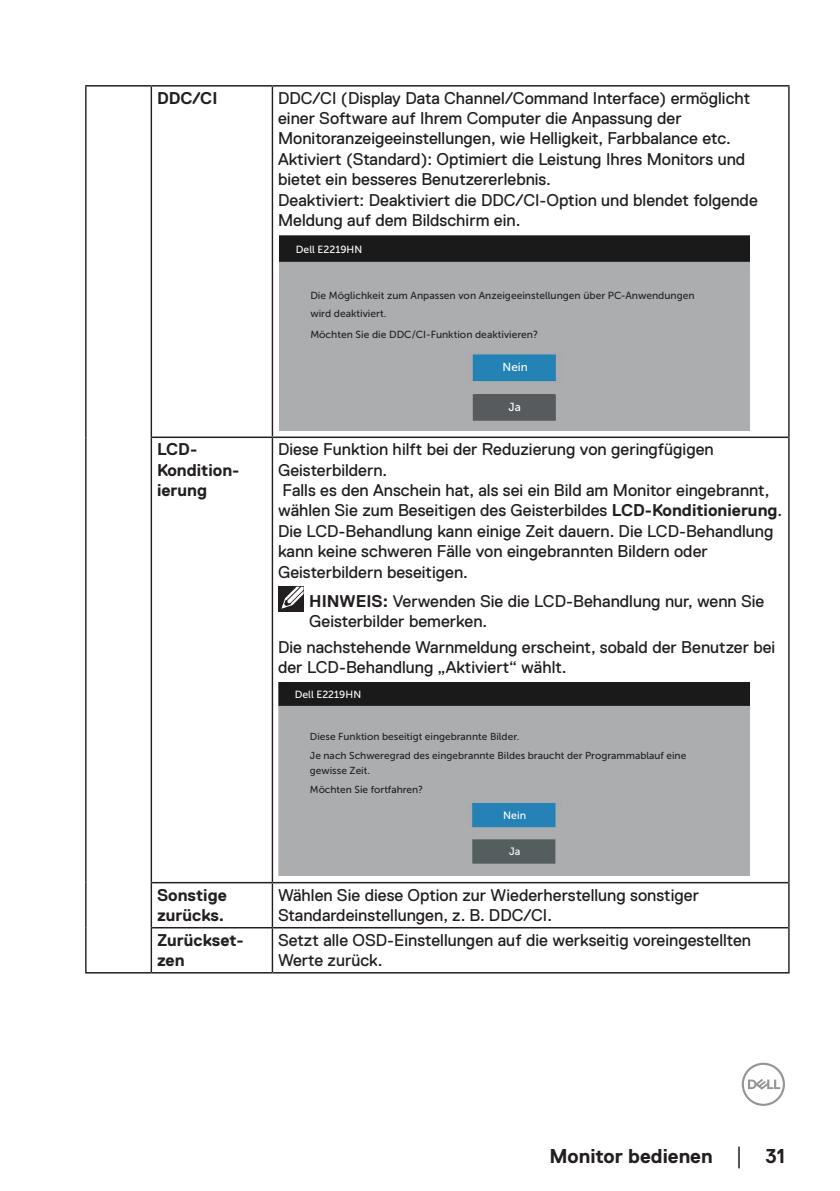
<style>
.page{position:relative;width:840px;height:1191px;background:#fff}
.page>*{position:absolute;margin:0;border:0;box-sizing:border-box;transform-origin:0 0}
.t1{font:700 20px "Dell Replica";color:#231f20}
.t2{font:17px/20.4px "Dell Replica";color:#231f20}
.t3{font:700 17px/20.4px "Dell Replica";color:#231f20}
.t4{font:11.6px "Museo Sans For Dell 500";color:#fff}
.t5{font:10.6px "Museo Sans For Dell 500";color:#fff}
.t6{font:10.4px "Museo Sans For Dell 500";color:#fff}
.t7{font:10.2px/19.4px "Museo Sans For Dell 500";color:#231f20}
.s1{font-weight:700}
.s2{font-family:"Times New Roman";font-weight:400;font-size:18px}
</style>
<div class="page">
<svg style="left:741px;top:1062px;width:43px;height:44px"></svg>
<hr style="left:85px;top:87px;width:1px;height:350px;background:#231f20">
<hr style="left:150px;top:87px;width:2px;height:350px;background:#231f20">
<hr style="left:271px;top:87px;width:2px;height:349px;background:#231f20">
<hr style="left:787px;top:87px;width:2px;height:350px;background:#231f20">
<hr style="left:85px;top:437px;width:1px;height:445px;background:#231f20">
<hr style="left:150px;top:437px;width:2px;height:445px;background:#231f20">
<hr style="left:271px;top:438px;width:2px;height:444px;background:#231f20">
<hr style="left:787px;top:437px;width:2px;height:445px;background:#231f20">
<hr style="left:85px;top:882px;width:1px;height:45px;background:#231f20">
<hr style="left:150px;top:882px;width:2px;height:45px;background:#231f20">
<hr style="left:271px;top:883px;width:2px;height:44px;background:#231f20">
<hr style="left:787px;top:882px;width:2px;height:45px;background:#231f20">
<hr style="left:85px;top:927px;width:1px;height:45px;background:#231f20">
<hr style="left:150px;top:927px;width:2px;height:45px;background:#231f20">
<hr style="left:271px;top:928px;width:2px;height:44px;background:#231f20">
<hr style="left:787px;top:927px;width:2px;height:45px;background:#231f20">
<hr style="left:151px;top:85px;width:121px;height:2px;background:#231f20">
<hr style="left:152px;top:436px;width:120px;height:2px;background:#231f20">
<hr style="left:152px;top:882px;width:120px;height:1px;background:#231f20">
<hr style="left:152px;top:927px;width:120px;height:1px;background:#231f20">
<hr style="left:151px;top:972px;width:121px;height:1px;background:#231f20">
<hr style="left:272px;top:85px;width:517px;height:2px;background:#231f20">
<hr style="left:272px;top:436px;width:515px;height:2px;background:#231f20">
<hr style="left:272px;top:882px;width:515px;height:1px;background:#231f20">
<hr style="left:272px;top:927px;width:515px;height:1px;background:#231f20">
<hr style="left:272px;top:972px;width:517px;height:1px;background:#231f20">
<hr style="left:85px;top:85px;width:66px;height:2px;background:#231f20">
<hr style="left:85px;top:972px;width:66px;height:1px;background:#231f20">
<img style="left:278px;top:235px;width:471px;height:195px">
<div style="left:289px;top:273px;width:431px;height:70px;background:#abadaf"></div>
<div style="left:293px;top:243px;width:81px;height:14px;background:#1a1a1a"></div>
<div style="left:474px;top:356px;width:79px;height:23px;background:#2482b5"></div>
<div style="left:474px;top:394px;width:79px;height:23px;background:#585b5e"></div>
<div style="left:278px;top:587px;width:25px;height:25px;background:#231f20"></div>
<svg style="left:280px;top:586px;width:23px;height:23px"></svg>
<img style="left:278px;top:682px;width:472px;height:194px">
<div style="left:289px;top:711px;width:453px;height:88px;background:#abadaf"></div>
<div style="left:292px;top:687px;width:81px;height:14px;background:#1a1a1a"></div>
<div style="left:474px;top:804px;width:79px;height:22px;background:#2681b6"></div>
<div style="left:474px;top:840px;width:79px;height:22px;background:#555e5f"></div>
<p class="t3" style="left:157px;top:88px;width:62px">DDC/CI</p>
<p class="t2" style="left:278px;top:88px;width:481px">DDC/CI (Display Data Channel/Command Interface) ermöglicht einer Software auf Ihrem Computer die Anpassung der Monitoranzeigeeinstellungen, wie Helligkeit, Farbbalance etc.<br>Aktiviert (Standard): Optimiert die Leistung Ihres Monitors und bietet ein besseres Benutzererlebnis.<br>Deaktiviert: Deaktiviert die DDC/CI-Option und blendet folgende Meldung auf dem Bildschirm ein.</p>
<p class="t6" style="left:296px;top:244px;width:68px">Dell E2219HN</p>
<p class="t7" style="left:310px;top:286px;width:385px;line-height:18.2px">Die Möglichkeit zum Anpassen von Anzeigeeinstellungen über PC-Anwendungen wird deaktiviert.</p>
<p class="t7" style="left:310px;top:324px;width:229px">Möchten Sie die DDC/CI-Funktion deaktivieren?</p>
<p class="t4" style="left:502px;top:361px;width:27px">Nein</p>
<p class="t4" style="left:508px;top:400px;width:14px">Ja</p>
<p class="t3" style="left:157px;top:439px;width:84px">LCD-<br>Kondition&shy;ierung</p>
<p class="t2" style="left:278px;top:439px;width:505px">Diese Funktion hilft bei der Reduzierung von geringfügigen Geisterbildern.<br>Falls es den Anschein hat, als sei ein Bild am Monitor eingebrannt, wählen Sie zum Beseitigen des Geisterbildes <span class="s1">LCD-Konditionierung</span>.<br>Die LCD-Behandlung kann einige Zeit dauern. Die LCD-Behandlung kann keine schweren Fälle von eingebrannten Bildern oder Geisterbildern beseitigen.</p>
<p class="t2" style="left:309px;top:590px;width:456px"><span class="s1">HINWEIS:</span> Verwenden Sie die LCD-Behandlung nur, wenn Sie<br>Geisterbilder bemerken.</p>
<p class="t2" style="left:278px;top:637px;width:498px">Die nachstehende Warnmeldung erscheint, sobald der Benutzer bei der LCD-Behandlung „Aktiviert“ wählt.</p>
<p class="t6" style="left:294px;top:689px;width:68px">Dell E2219HN</p>
<p class="t7" style="left:310px;top:726px;width:378px">Diese Funktion beseitigt eingebrannte Bilder.<br>Je nach Schweregrad des eingebrannte Bildes braucht der Programmablauf eine</p>
<p class="t7" style="left:310px;top:760px;width:115px">gewisse Zeit.<br>Möchten Sie fortfahren?</p>
<p class="t5" style="left:503px;top:809px;width:24px">Nein</p>
<p class="t5" style="left:508px;top:845px;width:13px">Ja</p>
<p class="t3" style="left:157px;top:884px;width:71px">Sonstige zurücks.</p>
<p class="t2" style="left:278px;top:884px;width:422px">Wählen Sie diese Option zur Wiederherstellung sonstiger<br>Standardeinstellungen, z. B. DDC/CI.</p>
<p class="t3" style="left:157px;top:929px;width:88px">Zurückset&shy;zen</p>
<p class="t2" style="left:278px;top:929px;width:474px">Setzt alle OSD-Einstellungen auf die werkseitig voreingestellten<br>Werte zurück.</p>
<p class="t1" style="left:549px;top:1144px;width:237px">Monitor bedienen <span class="s2">│</span> 31</p>
</div>
